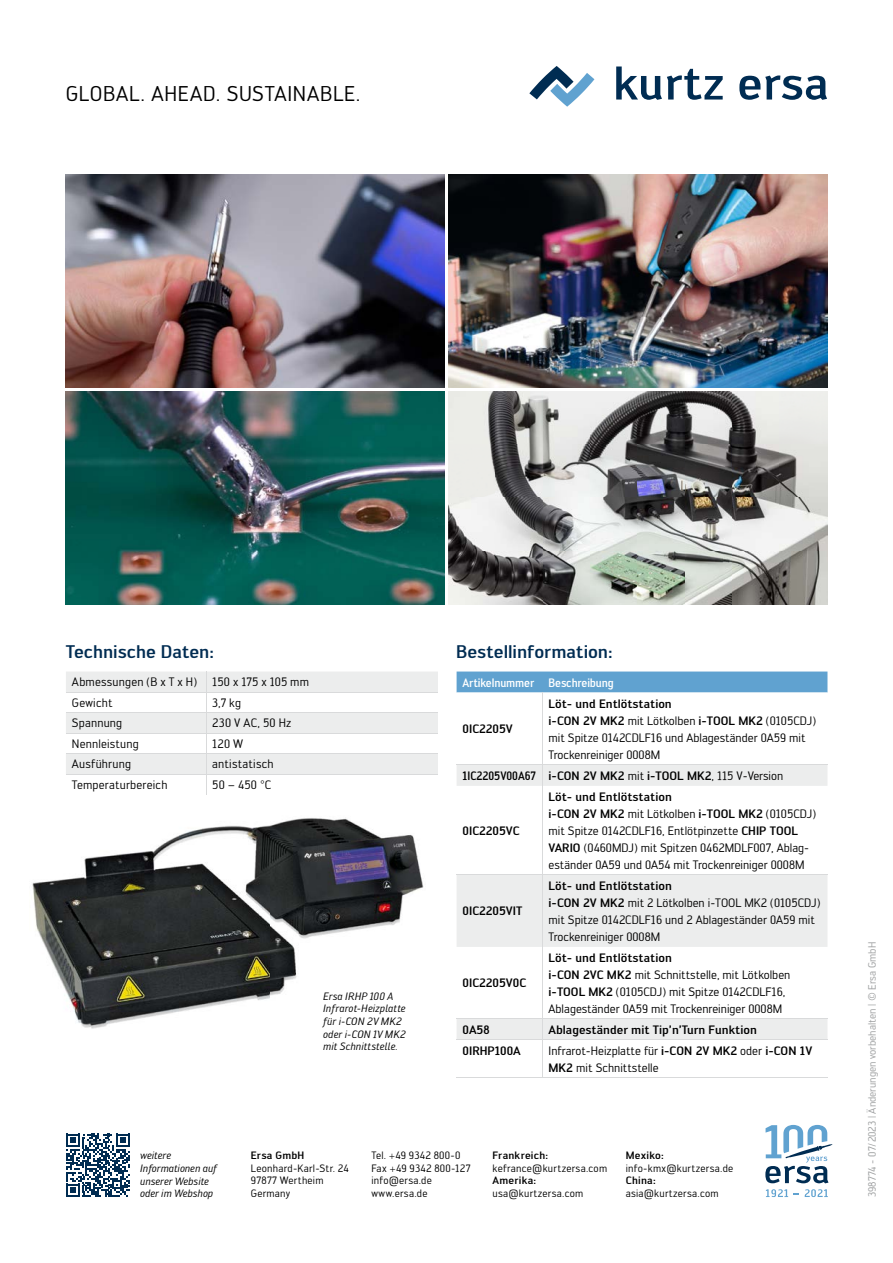
<style>
.page{position:relative;width:893px;height:1263px;background:#fff}
.page>*{position:absolute;margin:0;border:0;box-sizing:border-box;transform-origin:0 0}
.t1{font:21px "Engel";letter-spacing:.035em;color:#000}
.t2{font:500 18px "Engel";color:#002c52}
.t3{font:12px/17px "Engel";color:#000}
.t4{font:500 12px "Engel";color:#000}
.t5{font:500 12px "Engel";color:#000;scale:.89 1}
.t6{font:500 12px "Engel";letter-spacing:-.01em;color:#fff;scale:.9 1}
.t7{font:12px "Engel";letter-spacing:.02em;color:#000}
.t8{font:10.5px/12.6px "Engel";letter-spacing:.02em;color:#000}
.t9{font:italic 10.5px/12.6px "Engel";color:#000}
.t10{font:10.5px "Engel";color:#9c9e9f}
.t11{font:500 10.5px "Engel";letter-spacing:.02em;color:#000}
.s1{font-weight:500}
.s2{font-weight:400}
</style>
<div class="page">
<svg style="left:766px;top:1189px;width:22px;height:8px"></svg>
<svg style="left:805px;top:1189px;width:23px;height:8px"></svg>
<svg style="left:765px;top:1125px;width:67px;height:58px"></svg>
<svg style="left:616px;top:67px;width:107px;height:33px"></svg>
<svg style="left:739px;top:75px;width:88px;height:25px"></svg>
<svg style="left:529px;top:66px;width:65px;height:41px"></svg>
<img style="left:66px;top:392px;width:378px;height:212px">
<img style="left:449px;top:175px;width:378px;height:212px">
<img style="left:32px;top:818px;width:425px;height:211px">
<img style="left:448px;top:392px;width:379px;height:212px">
<img style="left:66px;top:175px;width:378px;height:212px">
<svg style="left:66px;top:1133px;width:64px;height:64px"></svg>
<svg style="left:66px;top:671px;width:372px;height:124px"></svg>
<div style="left:457px;top:671px;width:370px;height:21px;background:#60a2d0"></div>
<svg style="left:457px;top:765px;width:370px;height:274px"></svg>
<hr style="left:542px;top:692px;width:1px;height:72px;background:#d9dadb">
<hr style="left:457px;top:764px;width:86px;height:1px;background:#d9dadb">
<hr style="left:543px;top:764px;width:284px;height:1px;background:#d9dadb">
<svg style="left:542px;top:765px;width:1px;height:21px"></svg>
<hr style="left:542px;top:786px;width:1px;height:88px;background:#d9dadb">
<hr style="left:457px;top:874px;width:86px;height:1px;background:#d9dadb">
<hr style="left:543px;top:874px;width:284px;height:1px;background:#d9dadb">
<hr style="left:542px;top:875px;width:1px;height:72px;background:#d9dadb">
<hr style="left:542px;top:947px;width:1px;height:71px;background:#d9dadb">
<hr style="left:457px;top:1018px;width:86px;height:1px;background:#d9dadb">
<hr style="left:543px;top:1018px;width:284px;height:1px;background:#d9dadb">
<svg style="left:542px;top:1019px;width:1px;height:20px"></svg>
<hr style="left:457px;top:1039px;width:86px;height:1px;background:#d9dadb">
<hr style="left:543px;top:1039px;width:284px;height:1px;background:#d9dadb">
<hr style="left:542px;top:1040px;width:1px;height:37px;background:#d9dadb">
<hr style="left:457px;top:1077px;width:86px;height:1px;background:#d9dadb">
<hr style="left:543px;top:1077px;width:284px;height:1px;background:#d9dadb">
<h1 class="t1" style="left:66px;top:82px;width:296px">GLOBAL. AHEAD. SUSTAINABLE.</h1>
<h2 class="t2" style="left:66px;top:641px;width:150px">Technische Daten:</h2>
<h2 class="t2" style="left:456px;top:641px;width:158px">Bestellinformation:</h2>
<p class="t3" style="left:72px;top:673px;width:127px">Abmessungen (B x T x H)</p>
<p class="t3" style="left:212px;top:673px;width:98px">150 x 175 x 105 mm</p>
<p class="t7" style="left:72px;top:695px;width:42px">Gewicht</p>
<p class="t3" style="left:212px;top:694px;width:30px">3,7 kg</p>
<p class="t3" style="left:72px;top:714px;width:52px">Spannung</p>
<p class="t3" style="left:212px;top:714px;width:81px">230 V AC, 50 Hz</p>
<p class="t3" style="left:72px;top:735px;width:68px">Nennleistung</p>
<p class="t3" style="left:212px;top:735px;width:32px">120 W</p>
<p class="t7" style="left:72px;top:757px;width:61px">Ausführung</p>
<p class="t3" style="left:212px;top:756px;width:63px">antistatisch</p>
<p class="t3" style="left:72px;top:776px;width:97px">Temperaturbereich</p>
<p class="t3" style="left:212px;top:776px;width:61px">50 – 450 °C</p>
<p class="t9" style="left:323px;top:990px;width:85px">Ersa IRHP 100 A<br>Infrarot-Heizplatte für i-CON 2V MK2 oder i-CON 1V MK2 mit Schnittstelle.</p>
<p class="t6" style="left:463px;top:675px;width:170px">Artikelnummer Beschreibung</p>
<p class="t4" style="left:463px;top:722px;width:52px">0IC2205V</p>
<p class="t3" style="left:549px;top:695px;width:269px"><span class="s1">Löt- und Entlötstation<br>i-CON 2V MK2</span> mit Lötkolben <span class="s1">i-TOOL MK2</span> (0105CDJ) mit Spitze 0142CDLF16 und Ablageständer 0A59 mit Trockenreiniger 0008M</p>
<p class="t5" style="left:463px;top:768px;width:362px">1IC2205V00A67 i-CON 2V MK2 <span class="s2">mit</span> i-TOOL MK2<span class="s2">, 115 V-Version</span></p>
<p class="t4" style="left:463px;top:824px;width:59px">0IC2205VC</p>
<p class="t4" style="left:463px;top:904px;width:61px">0IC2205VIT</p>
<p class="t4" style="left:463px;top:976px;width:65px">0IC2205V0C</p>
<p class="t3" style="left:549px;top:788px;width:269px"><span class="s1">Löt- und Entlötstation<br>i-CON 2V MK2</span> mit Lötkolben <span class="s1">i-TOOL MK2</span> (0105CDJ) mit Spitze 0142CDLF16, Entlötpinzette <span class="s1">CHIP TOOL VARIO</span> (0460MDJ) mit Spitzen 0462MDLF007, Ablag&shy;eständer 0A59 und 0A54 mit Trockenreiniger 0008M</p>
<p class="t3" style="left:549px;top:877px;width:273px"><span class="s1">Löt- und Entlötstation<br>i-CON 2V MK2</span> mit 2 Lötkolben i-TOOL MK2 (0105CDJ) mit Spitze 0142CDLF16 und 2 Ablageständer 0A59 mit Trockenreiniger 0008M</p>
<p class="t3" style="left:549px;top:949px;width:243px"><span class="s1">Löt- und Entlötstation<br>i-CON 2VC MK2</span> mit Schnittstelle, mit Lötkolben <span class="s1">i-TOOL MK2</span> (0105CDJ) mit Spitze 0142CDLF16, Ablageständer 0A59 mit Trockenreiniger 0008M</p>
<p class="t4" style="left:463px;top:1023px;width:29px">0A58</p>
<p class="t4" style="left:549px;top:1023px;width:210px">Ablageständer mit Tip’n’Turn Funktion</p>
<p class="t4" style="left:463px;top:1044px;width:60px">0IRHP100A</p>
<p class="t3" style="left:549px;top:1042px;width:265px">Infrarot-Heizplatte für <span class="s1">i-CON 2V MK2</span> oder <span class="s1">i-CON 1V<br>MK2</span> mit Schnittstelle</p>
<p class="t8" style="left:371px;top:1149px;width:101px">Tel. +49 9342 800-0<br>Fax +49 9342 800-127 info@ersa.de www.ersa.de</p>
<p class="t11" style="left:251px;top:1149px;width:55px">Ersa GmbH</p>
<p class="t8" style="left:251px;top:1162px;width:99px">Leonhard-Karl-Str. 24<br>97877 Wertheim<br>Germany</p>
<p class="t9" style="left:140px;top:1149px;width:78px">weitere<br>Informationen auf unserer Website oder im Webshop</p>
<p class="t11" style="left:493px;top:1149px;width:57px">Frankreich:</p>
<p class="t8" style="left:493px;top:1162px;width:116px">kefrance@kurtzersa.com</p>
<p class="t11" style="left:493px;top:1175px;width:45px">Amerika:</p>
<p class="t8" style="left:493px;top:1187px;width:92px">usa@kurtzersa.com</p>
<p class="t11" style="left:626px;top:1149px;width:40px">Mexiko:</p>
<p class="t8" style="left:626px;top:1162px;width:109px">info-kmx@kurtzersa.de</p>
<p class="t11" style="left:626px;top:1175px;width:31px">China:</p>
<p class="t8" style="left:626px;top:1187px;width:94px">asia@kurtzersa.com</p>
<p class="t10" style="left:866px;top:1197px;width:257px;rotate:-90deg">398774 - 07/2023 | Änderungen vorbehalten | © Ersa GmbH</p>
</div>
